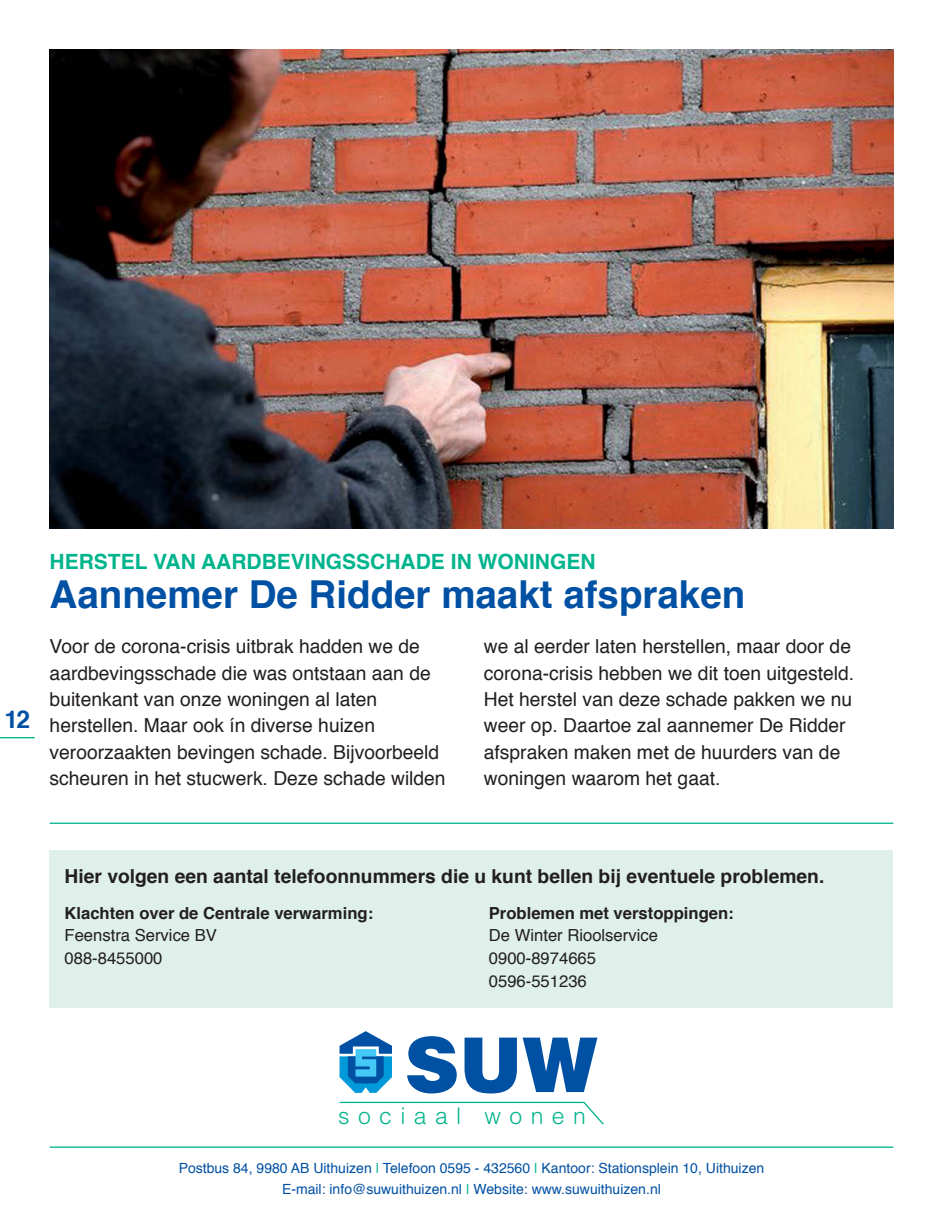
<style>
.page{position:relative;width:943px;height:1216px;background:#fff}
.page>*{position:absolute;margin:0;border:0;box-sizing:border-box;transform-origin:0 0}
.t1{font:700 38.5px "Helvetica";color:#0050a3}
.t2{font:700 24.5px "Helvetica";color:#0050a3}
.t3{font:300 22.93px "Helvetica";letter-spacing:.365em;color:#00b48d}
.t4{font:700 21px "Helvetica";color:#00b48d}
.t5{font:19.25px/26.2px "Helvetica";color:#231f20}
.t6{font:700 19.25px "Helvetica";color:#231f20}
.t7{font:16.62px/22.8px "Helvetica";color:#231f20}
.t8{font:700 16.62px "Helvetica";color:#231f20}
.t9{font:14px/21px "Helvetica";color:#0050a3;text-align:center}
.s1{color:#00b48d}
</style>
<div class="page">
<img style="left:50px;top:50px;width:843px;height:478px">
<hr style="left:0;top:737px;width:35px;height:1px;background:#00b48d">
<div style="left:50px;top:850px;width:843px;height:157px;background:#def0e9"></div>
<svg style="left:407px;top:1036px;width:50px;height:57px"></svg>
<svg style="left:464px;top:1037px;width:133px;height:56px"></svg>
<svg style="left:339px;top:1031px;width:53px;height:61px"></svg>
<svg style="left:339px;top:1101px;width:265px;height:24px"></svg>
<hr style="left:50px;top:1146px;width:843px;height:1px;background:#00b48d">
<hr style="left:50px;top:822px;width:843px;height:1px;background:#00b48d">
<p class="t2" style="left:5px;top:709px;width:27px">12</p>
<p class="t4" style="left:50px;top:553px;width:547px">HERSTEL VAN AARDBEVINGSSCHADE IN WONINGEN</p>
<h1 class="t1" style="left:50px;top:578px;width:697px">Aannemer De Ridder maakt afspraken</h1>
<p class="t5" style="left:50px;top:635px;width:397px">Voor de corona-crisis uitbrak hadden we de aardbevingsschade die was ontstaan aan de buitenkant van onze woningen al laten herstellen. Maar ook ín diverse huizen veroorzaakten bevingen schade. Bijvoorbeeld scheuren in het stucwerk. Deze schade wilden</p>
<p class="t5" style="left:484px;top:635px;width:372px">we al eerder laten herstellen, maar door de corona-crisis hebben we dit toen uitgesteld.<br>Het herstel van deze schade pakken we nu weer op. Daartoe zal aannemer De Ridder afspraken maken met de huurders van de woningen waarom het gaat.</p>
<p class="t6" style="left:64px;top:868px;width:761px">Hier volgen een aantal telefoonnummers die u kunt bellen bij eventuele problemen.</p>
<p class="t8" style="left:64px;top:905px;width:310px">Klachten over de Centrale verwarming:</p>
<p class="t7" style="left:64px;top:925px;width:154px">Feenstra Service BV<br>088-8455000</p>
<p class="t8" style="left:489px;top:905px;width:246px">Problemen met verstoppingen:</p>
<p class="t7" style="left:489px;top:925px;width:171px">De Winter Rioolservice<br>0900-8974665<br>0596-551236</p>
<p class="t3" style="left:338px;top:1107px;width:249px">sociaal wonen</p>
<p class="t9" style="left:179px;top:1158px;width:587px">Postbus 84, 9980 AB Uithuizen <span class="s1">|</span> Telefoon 0595 - 432560 <span class="s1">|</span> Kantoor: Stationsplein 10, Uithuizen<br>E-mail: info@suwuithuizen.nl <span class="s1">|</span> Website: www.suwuithuizen.nl</p>
</div>
